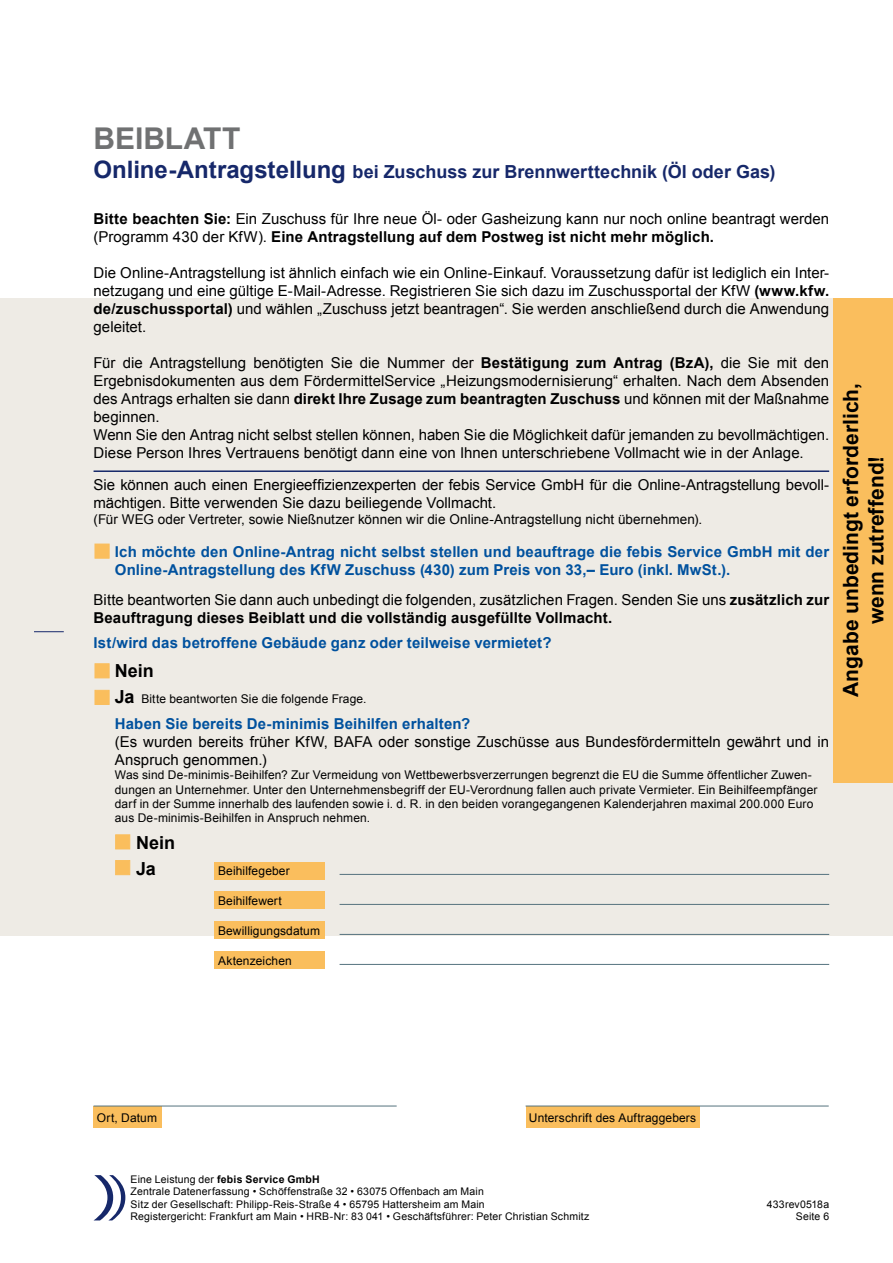
<style>
.page{position:relative;width:893px;height:1263px;background:#fff}
.page>*{position:absolute;margin:0;border:0;box-sizing:border-box;transform-origin:0 0}
.Fliesstext{font:700 30px "Arial";color:#707172}
.t1{font:700 21px "Arial";color:#000}
.Fliesstext-2{font:700 18px "Arial";color:#16286a}
.Überschrift{font:700 18px "Arial";color:#000}
.Überschrift-2{font:15px/18px "Arial";color:#000}
.Überschrift-3{font:700 15px/18px "Arial";letter-spacing:.01em;color:#00519e}
.t2{font:13.5px "Arial";letter-spacing:.005em;color:#000}
.Überschrift-4{font:12px/14.4px "Arial";letter-spacing:.01em;color:#000}
.t3{font:10.5px/12.6px "Arial";letter-spacing:.015em;color:#000;text-align:right}
.s1{font-size:24px}
.s2{font-weight:700}
.s3{font-weight:700;font-size:18px}
</style>
<div class="page">
<svg style="left:94px;top:1175px;width:31px;height:45px"></svg>
<div style="left:93px;top:1106px;width:69px;height:21px;background:#fabe5d"></div>
<div style="left:526px;top:1106px;width:174px;height:21px;background:#fabe5d"></div>
<div style="left:0;top:298px;width:893px;height:637px;background:#eeebe5"></div>
<div style="left:214px;top:863px;width:111px;height:17px;background:#fabe5d"></div>
<div style="left:214px;top:892px;width:111px;height:17px;background:#fabe5d"></div>
<div style="left:214px;top:921px;width:111px;height:17px;background:#fabe5d"></div>
<div style="left:214px;top:952px;width:111px;height:17px;background:#fabe5d"></div>
<hr style="left:94px;top:470px;width:735px;height:2px;background:#16286a">
<hr style="left:340px;top:874px;width:489px;height:1px;background:#55727e">
<hr style="left:340px;top:904px;width:489px;height:1px;background:#55727e">
<hr style="left:340px;top:934px;width:489px;height:1px;background:#55727e">
<hr style="left:340px;top:964px;width:489px;height:1px;background:#55727e">
<hr style="left:94px;top:1106px;width:303px;height:1px;background:#55727e">
<hr style="left:526px;top:1106px;width:303px;height:1px;background:#55727e">
<div style="left:95px;top:544px;width:14px;height:14px;background:#fabe5d"></div>
<div style="left:95px;top:663px;width:14px;height:15px;background:#fabe5d;border:1px solid #fabe5d"></div>
<div style="left:95px;top:690px;width:14px;height:15px;background:#fabe5d"></div>
<div style="left:115px;top:834px;width:15px;height:15px;background:#fabe5d;border:1px solid #fabe5d"></div>
<div style="left:115px;top:860px;width:15px;height:15px;background:#fabe5d;border:1px solid #fabe5d"></div>
<div style="left:833px;top:298px;width:60px;height:484px;background:#fabe5d"></div>
<hr style="left:34px;top:631px;width:30px;height:1px;background:#16286a">
<p class="Fliesstext" style="left:94px;top:119px;width:148px">BEIBLATT</p>
<p class="Fliesstext-2" style="left:94px;top:160px;width:683px"><span class="s1">Online-Antragstellung</span> bei Zuschuss zur Brennwerttechnik (Öl oder Gas)</p>
<p class="Überschrift-2" style="left:94px;top:209px;width:737px"><span class="s2">Bitte beachten Sie:</span> Ein Zuschuss für Ihre neue Öl- oder Gasheizung kann nur noch online beantragt werden (Programm 430 der KfW). <span class="s2">Eine Antragstellung auf dem Postweg ist nicht mehr möglich.</span></p>
<p class="Überschrift-2" style="left:94px;top:263px;width:737px;text-align:justify">Die Online-Antragstellung ist ähnlich einfach wie ein Online-Einkauf. Voraussetzung dafür ist lediglich ein Inter&shy;netzugang und eine gültige E-Mail-Adresse. Registrieren Sie sich dazu im Zuschussportal der KfW <span class="s2">(www.kfw. de/zuschussportal)</span> und wählen „Zuschuss jetzt beantragen“. Sie werden anschließend durch die Anwendung geleitet.</p>
<p class="Überschrift-2" style="left:94px;top:353px;width:737px;text-align:justify">Für die Antragstellung benötigten Sie die Nummer der <span class="s2">Bestätigung zum Antrag (BzA),</span> die Sie mit den Ergebnisdokumenten aus dem FördermittelService „Heizungsmodernisierung“ erhalten. Nach dem Absenden des Antrags erhalten sie dann <span class="s2">direkt Ihre Zusage zum beantragten Zuschuss</span> und können mit der Maßnahme beginnen.</p>
<p class="Überschrift-2" style="left:94px;top:425px;width:737px">Wenn Sie den Antrag nicht selbst stellen können, haben Sie die Möglichkeit dafür jemanden zu bevollmächtigen.<br>Diese Person Ihres Vertrauens benötigt dann eine von Ihnen unterschriebene Vollmacht wie in der Anlage.</p>
<p class="Überschrift-2" style="left:94px;top:476px;width:737px">Sie können auch einen Energieeffizienzexperten der febis Service GmbH für die Online-Antragstellung bevoll&shy;mächtigen. Bitte verwenden Sie dazu beiliegende Vollmacht.</p>
<p class="t2" style="left:94px;top:511px;width:610px">(Für WEG oder Vertreter, sowie Nießnutzer können wir die Online-Antragstellung nicht übernehmen).</p>
<p class="Überschrift-3" style="left:115px;top:543px;width:716px">Ich möchte den Online-Antrag nicht selbst stellen und beauftrage die febis Service GmbH mit der<br>Online-Antragstellung des KfW Zuschuss (430) zum Preis von 33,– Euro (inkl. MwSt.).</p>
<p class="Überschrift-2" style="left:94px;top:590px;width:737px">Bitte beantworten Sie dann auch unbedingt die folgenden, zusätzlichen Fragen. Senden Sie uns <span class="s2">zusätzlich zur<br>Beauftragung dieses Beiblatt und die vollständig ausgefüllte Vollmacht.</span></p>
<p class="Überschrift-3" style="left:94px;top:634px;width:459px">Ist/wird das betroffene Gebäude ganz oder teilweise vermietet?</p>
<p class="Überschrift" style="left:115px;top:659px;width:40px">Nein</p>
<p class="Überschrift-4" style="left:115px;top:692px;width:253px"><span class="s3">Ja</span> Bitte beantworten Sie die folgende Frage.</p>
<p class="Überschrift-3" style="left:115px;top:715px;width:357px">Haben Sie bereits De-minimis Beihilfen erhalten?</p>
<p class="Überschrift-2" style="left:115px;top:733px;width:716px">(Es wurden bereits früher KfW, BAFA oder sonstige Zuschüsse aus Bundesfördermitteln gewährt und in<br>Anspruch genommen.)</p>
<p class="Überschrift-4" style="left:115px;top:768px;width:704px">Was sind De-minimis-Beihilfen? Zur Vermeidung von Wettbewerbsverzerrungen begrenzt die EU die Summe öffentlicher Zuwen&shy;dungen an Unternehmer. Unter den Unternehmensbegriff der EU-Verordnung fallen auch private Vermieter. Ein Beihilfeempfänger darf in der Summe innerhalb des laufenden sowie i. d. R. in den beiden vorangegangenen Kalenderjahren maximal 200.000 Euro aus De-minimis-Beihilfen in Anspruch nehmen.</p>
<p class="Überschrift" style="left:136px;top:830px;width:40px">Nein</p>
<p class="Überschrift" style="left:136px;top:856px;width:21px">Ja</p>
<p class="Überschrift-4" style="left:218px;top:863px;width:73px">Beihilfegeber</p>
<p class="Überschrift-4" style="left:218px;top:893px;width:65px">Beihilfewert</p>
<p class="Überschrift-4" style="left:218px;top:923px;width:103px">Bewilligungsdatum</p>
<p class="Überschrift-4" style="left:218px;top:953px;width:75px">Aktenzeichen</p>
<p class="t1" style="left:837px;top:697px;width:315px;rotate:-90deg">Angabe unbedingt erforderlich,</p>
<p class="t1" style="left:862px;top:624px;width:170px;rotate:-90deg">wenn zutreffend!</p>
<p class="Überschrift-4" style="left:97px;top:1111px;width:62px">Ort, Datum</p>
<p class="Überschrift-4" style="left:529px;top:1111px;width:169px">Unterschrift des Auftraggebers</p>
<p class="t3" style="left:131px;top:1173px;width:460px;text-align:left">Eine Leistung der <span class="s2">febis Service GmbH<br></span>Zentrale Datenerfassung • Schöffenstraße 32 • 63075 Offenbach am Main<br>Sitz der Gesellschaft: Philipp-Reis-Straße 4 • 65795 Hattersheim am Main<br>Registergericht: Frankfurt am Main • HRB-Nr: 83 041 • Geschäftsführer: Peter Christian Schmitz</p>
<p class="t3" style="left:767px;top:1198px;width:64px">433rev0518a<br>Seite 6</p>
</div>
